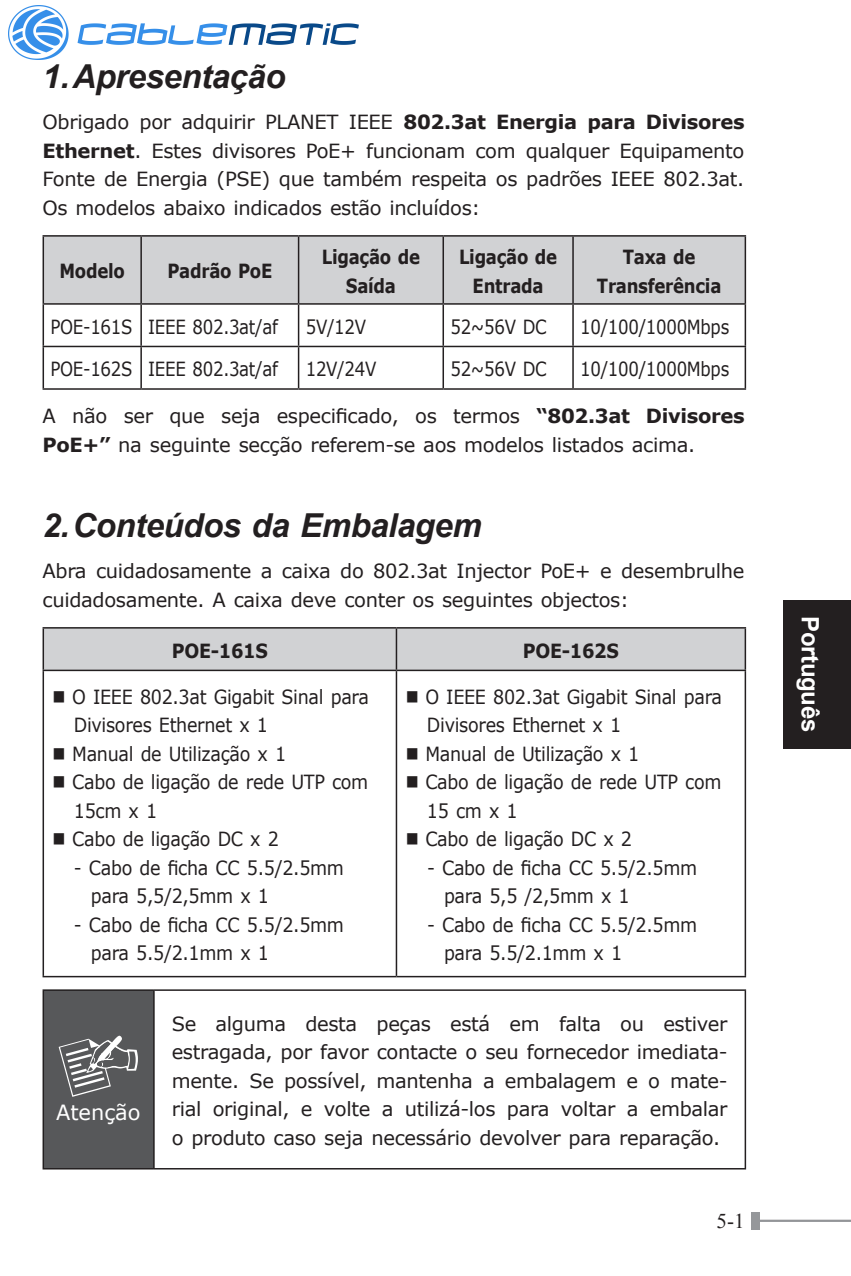
<style>
.page{position:relative;width:851px;height:1276px;background:#fff}
.page>*{position:absolute;margin:0;border:0;box-sizing:border-box;transform-origin:0 0}
._1大標Arail_Bold_Itali{font:italic 700 33px "Arial";letter-spacing:-.015em;color:#231f20}
.t1{font:700 24px "Arial";letter-spacing:-.015em;color:#fff}
.t2{font:21px "Verdana";color:#fff}
.t3{font:21px "Times New Roman";color:#231f20}
._4內文Verdana6_5_9_5前後{font:19.5px/28.5px "Verdana";letter-spacing:-.02em;color:#231f20}
._7表格Verdana6_5_9_5{font:19.5px/28.5px "Verdana";letter-spacing:-.02em;color:#231f20;scale:.9 1}
._8框NOTE內文Verdana6_5{font:19.5px/28.5px "Verdana";letter-spacing:-.02em;color:#231f20;text-align:justify}
._7表格Verdana6_5_9_5-2{font:19.5px "Verdana";letter-spacing:-.02em;color:#231f20;scale:.85 1}
._7表頭Verdana_Bold6_5{font:700 19.5px/28.5px "Verdana";letter-spacing:-.015em;color:#231f20;text-align:center;scale:.85 1}
._7表頭Verdana_Bold6_5-2{font:700 19.5px "Verdana";letter-spacing:-.015em;color:#231f20;scale:.9 1}
.s1{font-weight:700}
</style>
<div class="page">
<hr style="left:755px;top:1219px;width:95px;height:3px;background:#939598">
<div style="left:750px;top:1213px;width:9px;height:17px;background:#95979a"></div>
<div style="left:782px;top:600px;width:68px;height:148px;background:#231f20"></div>
<div style="left:44px;top:237px;width:700px;height:66px;background:#d1d2d4"></div>
<hr style="left:43px;top:235px;width:98px;height:2px;background:#231f20">
<hr style="left:43px;top:237px;width:1px;height:66px;background:#231f20">
<hr style="left:141px;top:235px;width:157px;height:2px;background:#231f20">
<hr style="left:140px;top:237px;width:2px;height:66px;background:#231f20">
<hr style="left:298px;top:235px;width:145px;height:2px;background:#231f20">
<hr style="left:298px;top:237px;width:1px;height:66px;background:#231f20">
<hr style="left:443px;top:235px;width:130px;height:2px;background:#231f20">
<hr style="left:442px;top:237px;width:2px;height:66px;background:#231f20">
<hr style="left:573px;top:235px;width:173px;height:2px;background:#231f20">
<hr style="left:572px;top:237px;width:1px;height:66px;background:#231f20">
<hr style="left:744px;top:237px;width:2px;height:66px;background:#231f20">
<hr style="left:43px;top:303px;width:98px;height:2px;background:#231f20">
<hr style="left:43px;top:305px;width:1px;height:41px;background:#231f20">
<hr style="left:141px;top:303px;width:157px;height:2px;background:#231f20">
<hr style="left:140px;top:305px;width:2px;height:41px;background:#231f20">
<hr style="left:298px;top:303px;width:145px;height:2px;background:#231f20">
<hr style="left:298px;top:305px;width:1px;height:41px;background:#231f20">
<hr style="left:443px;top:303px;width:130px;height:2px;background:#231f20">
<hr style="left:442px;top:305px;width:2px;height:41px;background:#231f20">
<hr style="left:573px;top:303px;width:173px;height:2px;background:#231f20">
<hr style="left:572px;top:305px;width:1px;height:41px;background:#231f20">
<hr style="left:744px;top:305px;width:2px;height:41px;background:#231f20">
<hr style="left:43px;top:346px;width:98px;height:1px;background:#231f20">
<hr style="left:43px;top:347px;width:1px;height:41px;background:#231f20">
<hr style="left:141px;top:346px;width:157px;height:1px;background:#231f20">
<hr style="left:140px;top:347px;width:2px;height:41px;background:#231f20">
<hr style="left:298px;top:346px;width:145px;height:1px;background:#231f20">
<hr style="left:298px;top:347px;width:1px;height:41px;background:#231f20">
<hr style="left:443px;top:346px;width:130px;height:1px;background:#231f20">
<hr style="left:442px;top:347px;width:2px;height:41px;background:#231f20">
<hr style="left:573px;top:346px;width:173px;height:1px;background:#231f20">
<hr style="left:572px;top:347px;width:1px;height:41px;background:#231f20">
<hr style="left:744px;top:347px;width:2px;height:41px;background:#231f20">
<hr style="left:43px;top:388px;width:98px;height:2px;background:#231f20">
<hr style="left:141px;top:388px;width:157px;height:2px;background:#231f20">
<hr style="left:298px;top:388px;width:145px;height:2px;background:#231f20">
<hr style="left:443px;top:388px;width:130px;height:2px;background:#231f20">
<hr style="left:573px;top:388px;width:173px;height:2px;background:#231f20">
<div style="left:44px;top:628px;width:700px;height:41px;background:#d1d2d4"></div>
<hr style="left:43px;top:627px;width:353px;height:1px;background:#231f20">
<hr style="left:43px;top:628px;width:1px;height:41px;background:#231f20">
<hr style="left:396px;top:627px;width:350px;height:1px;background:#231f20">
<hr style="left:395px;top:628px;width:2px;height:41px;background:#231f20">
<hr style="left:744px;top:628px;width:2px;height:41px;background:#231f20">
<hr style="left:43px;top:669px;width:353px;height:2px;background:#231f20">
<hr style="left:43px;top:671px;width:1px;height:305px;background:#231f20">
<hr style="left:396px;top:669px;width:350px;height:2px;background:#231f20">
<hr style="left:395px;top:671px;width:2px;height:305px;background:#231f20">
<hr style="left:744px;top:671px;width:2px;height:305px;background:#231f20">
<hr style="left:43px;top:976px;width:353px;height:1px;background:#231f20">
<hr style="left:396px;top:976px;width:350px;height:1px;background:#231f20">
<div style="left:43px;top:990px;width:111px;height:178px;background:#57585a"></div>
<hr style="left:43px;top:989px;width:111px;height:2px;background:#231f20">
<hr style="left:43px;top:991px;width:1px;height:177px;background:#231f20">
<hr style="left:154px;top:989px;width:592px;height:2px;background:#231f20">
<hr style="left:153px;top:991px;width:2px;height:177px;background:#231f20">
<hr style="left:744px;top:991px;width:2px;height:177px;background:#231f20">
<hr style="left:43px;top:1168px;width:111px;height:1px;background:#231f20">
<hr style="left:154px;top:1168px;width:592px;height:1px;background:#231f20">
<svg style="left:59px;top:1035px;width:79px;height:62px"></svg>
<img style="left:9px;top:5px;width:349px;height:54px">
<p class="_1大標Arail_Bold_Itali" style="left:43px;top:54px;width:244px">1.Apresentação</p>
<p class="_4內文Verdana6_5_9_5前後" style="left:43px;top:108px;width:703px;text-align:justify">Obrigado por adquirir PLANET IEEE <span class="s1">802.3at Energia para Divisores Ethernet</span>. Estes divisores PoE+ funcionam com qualquer Equipamento Fonte de Energia (PSE) que também respeita os padrões IEEE 802.3at.<br>Os modelos abaixo indicados estão incluídos:</p>
<p class="_7表頭Verdana_Bold6_5" style="left:60px;top:257px;width:78px">Modelo</p>
<p class="_7表頭Verdana_Bold6_5" style="left:167px;top:257px;width:125px">Padrão PoE</p>
<p class="_7表頭Verdana_Bold6_5" style="left:322px;top:242px;width:117px">Ligação de<br>Saída</p>
<p class="_7表頭Verdana_Bold6_5" style="left:459px;top:242px;width:117px">Ligação de<br>Entrada</p>
<p class="_7表頭Verdana_Bold6_5" style="left:597px;top:242px;width:148px">Taxa de<br>Transferência</p>
<p class="_7表格Verdana6_5_9_5-2" style="left:50px;top:313px;width:98px">POE-161S</p>
<p class="_7表格Verdana6_5_9_5-2" style="left:148px;top:313px;width:154px">IEEE 802.3at/af</p>
<p class="_7表格Verdana6_5_9_5-2" style="left:306px;top:313px;width:72px">5V/12V</p>
<p class="_7表格Verdana6_5_9_5-2" style="left:450px;top:313px;width:115px">52~56V DC</p>
<p class="_7表格Verdana6_5_9_5-2" style="left:580px;top:313px;width:177px">10/100/1000Mbps</p>
<p class="_7表格Verdana6_5_9_5-2" style="left:50px;top:356px;width:98px">POE-162S</p>
<p class="_7表格Verdana6_5_9_5-2" style="left:148px;top:356px;width:154px">IEEE 802.3at/af</p>
<p class="_7表格Verdana6_5_9_5-2" style="left:306px;top:356px;width:85px">12V/24V</p>
<p class="_7表格Verdana6_5_9_5-2" style="left:450px;top:356px;width:115px">52~56V DC</p>
<p class="_7表格Verdana6_5_9_5-2" style="left:580px;top:356px;width:177px">10/100/1000Mbps</p>
<p class="_4內文Verdana6_5_9_5前後" style="left:43px;top:402px;width:703px">A não ser que seja especificado, os termos <span class="s1">“802.3at Divisores<br>PoE+”</span> na seguinte secção referem-se aos modelos listados acima.</p>
<p class="_1大標Arail_Bold_Itali" style="left:43px;top:503px;width:441px">2.Conteúdos da Embalagem</p>
<p class="_4內文Verdana6_5_9_5前後" style="left:43px;top:556px;width:703px">Abra cuidadosamente a caixa do 802.3at Injector PoE+ e desembrulhe cuidadosamente. A caixa deve conter os seguintes objectos:</p>
<p class="_7表頭Verdana_Bold6_5-2" style="left:172px;top:636px;width:108px">POE-161S</p>
<p class="_7表頭Verdana_Bold6_5-2" style="left:523px;top:636px;width:108px">POE-162S</p>
<p class="_7表格Verdana6_5_9_5" style="left:74px;top:682px;width:329px;text-indent:-21px">■ O IEEE 802.3at Gigabit Sinal para<br>Divisores Ethernet x 1</p>
<p class="_7表格Verdana6_5_9_5" style="left:53px;top:739px;width:261px">■ Manual de Utilização x 1</p>
<p class="_7表格Verdana6_5_9_5" style="left:74px;top:768px;width:329px;text-indent:-21px">■ Cabo de ligação de rede UTP com<br>15cm x 1</p>
<p class="_7表格Verdana6_5_9_5" style="left:53px;top:825px;width:253px">■ Cabo de ligação DC x 2</p>
<p class="_7表格Verdana6_5_9_5" style="left:91px;top:853px;width:283px;text-indent:-17px">- Cabo de ficha CC 5.5/2.5mm para 5,5/2,5mm x 1</p>
<p class="_7表格Verdana6_5_9_5" style="left:91px;top:910px;width:283px;text-indent:-17px">- Cabo de ficha CC 5.5/2.5mm para 5.5/2.1mm x 1</p>
<p class="_7表格Verdana6_5_9_5" style="left:427px;top:682px;width:329px;text-indent:-21px">■ O IEEE 802.3at Gigabit Sinal para<br>Divisores Ethernet x 1</p>
<p class="_7表格Verdana6_5_9_5" style="left:405px;top:739px;width:261px">■ Manual de Utilização x 1</p>
<p class="_7表格Verdana6_5_9_5" style="left:427px;top:768px;width:329px;text-indent:-21px">■ Cabo de ligação de rede UTP com<br>15 cm x 1</p>
<p class="_7表格Verdana6_5_9_5" style="left:405px;top:825px;width:253px">■ Cabo de ligação DC x 2</p>
<p class="_7表格Verdana6_5_9_5" style="left:444px;top:853px;width:283px;text-indent:-17px">- Cabo de ficha CC 5.5/2.5mm para 5,5 /2,5mm x 1</p>
<p class="_7表格Verdana6_5_9_5" style="left:444px;top:910px;width:283px;text-indent:-17px">- Cabo de ficha CC 5.5/2.5mm para 5.5/2.1mm x 1</p>
<p class="t2" style="left:56px;top:1098px;width:86px">Atenção</p>
<p class="_8框NOTE內文Verdana6_5" style="left:172px;top:1009px;width:557px">Se alguma desta peças está em falta ou estiver estragada, por favor contacte o seu fornecedor imediata&shy;mente. Se possível, mantenha a embalagem e o mate&shy;rial original, e volte a utilizá-los para voltar a embalar o produto caso seja necessário devolver para reparação.</p>
<p class="t3" style="left:716px;top:1207px;width:29px">5-1</p>
<p class="t1" style="left:826px;top:616px;width:117px;rotate:90deg">Português</p>
</div>
